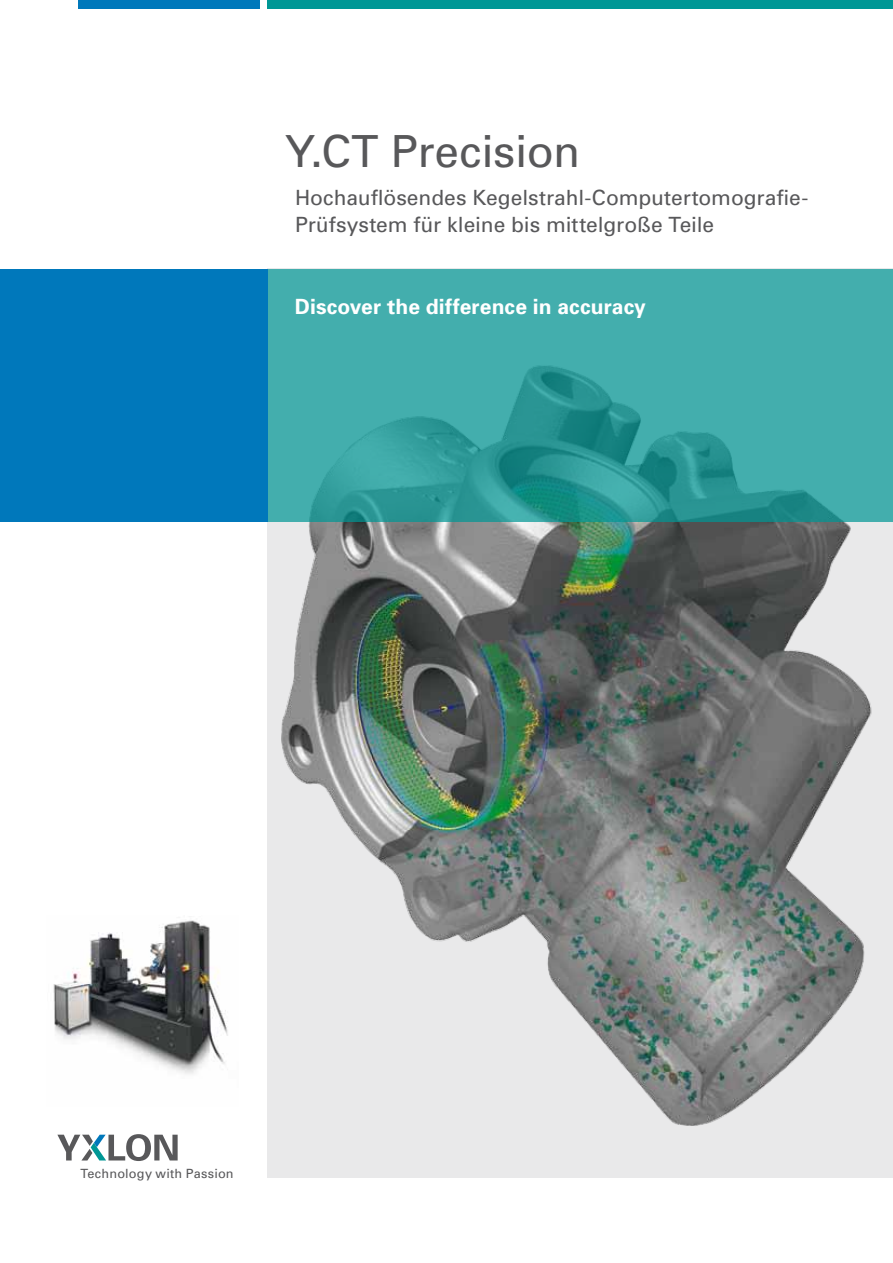
<style>
.page{position:relative;width:893px;height:1263px;background:#fff}
.page>*{position:absolute;margin:0;border:0;box-sizing:border-box;transform-origin:0 0}
.t1{font:44.25px "Univers";letter-spacing:-.005em;color:#58585a}
.t2{font:21px/27px "Univers";color:#58585a}
.t3{font:700 21px "Univers";letter-spacing:.005em;color:#fff}
.t4{font:12.75px "Univers";letter-spacing:.015em;color:#58585a}
</style>
<div class="page">
<div style="left:268px;top:269px;width:625px;height:909px;background:#e9e9ea"></div>
<div style="left:0;top:269px;width:268px;height:253px;background:#0078bb"></div>
<svg style="left:57px;top:1134px;width:121px;height:27px"></svg>
<img style="left:281px;top:522px;width:591px;height:604px">
<svg style="left:268px;top:269px;width:625px;height:253px;background:#3ba7a5"></svg>
<img style="left:53px;top:920px;width:175px;height:154px">
<div style="left:78px;top:0;width:181px;height:9px;background:#0078bb"></div>
<div style="left:268px;top:0;width:625px;height:9px;background:#009795"></div>
<h1 class="t1" style="left:285px;top:126px;width:296px">Y.CT Precision</h1>
<p class="t2" style="left:295px;top:184px;width:515px">Hochauflösendes Kegelstrahl-Computertomografie-<br>Prüfsystem für kleine bis mittelgroße Teile</p>
<p class="t3" style="left:295px;top:294px;width:353px">Discover the difference in accuracy</p>
<p class="t4" style="left:81px;top:1166px;width:155px">Technology with Passion</p>
</div>
